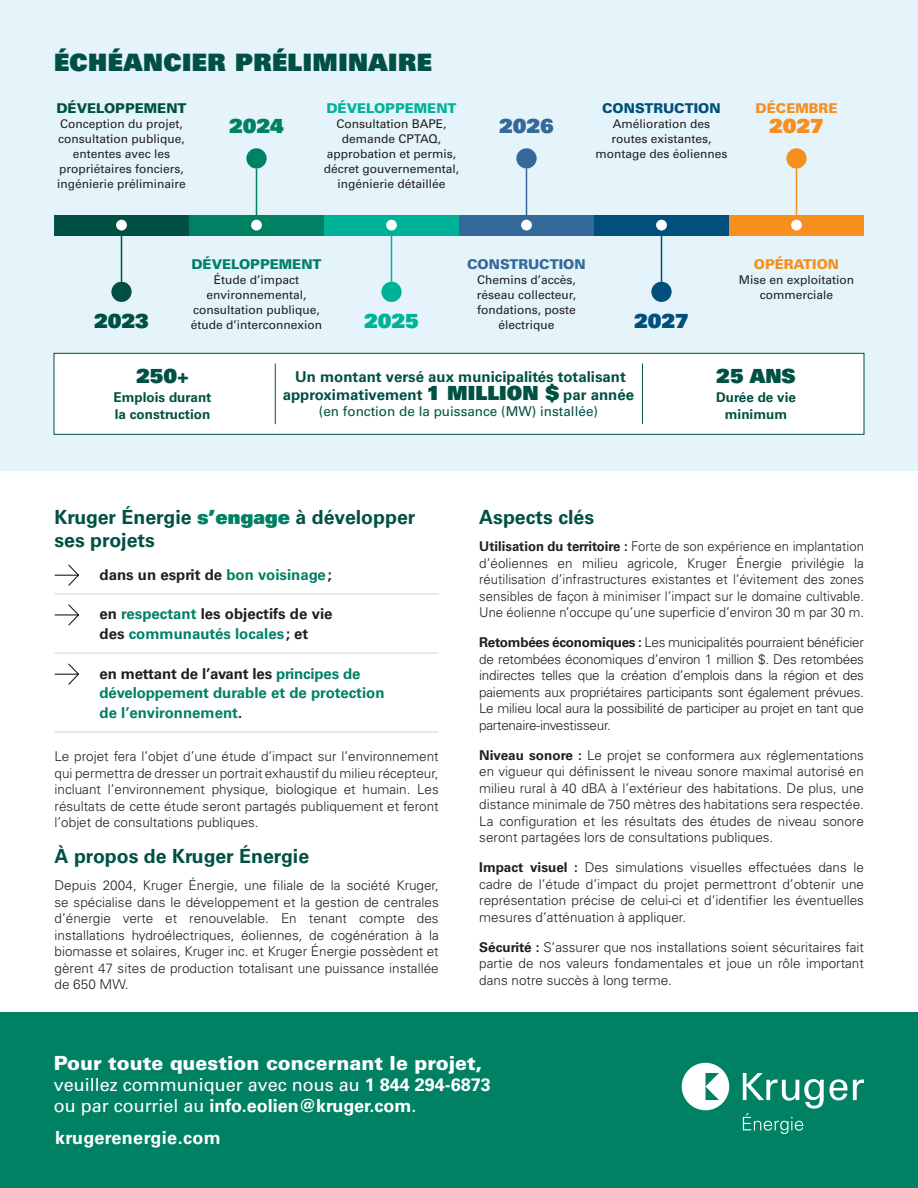
<style>
.page{position:relative;width:918px;height:1188px;background:#fff}
.page>*{position:absolute;margin:0;border:0;box-sizing:border-box;transform-origin:0 0}
.t1{font:24px "Univers LT Pro 85 X Black";letter-spacing:.02em;color:#005143}
.t2{font:700 19.5px/22.5px "Univers LT Pro 65";color:#005143}
.t3{font:900 19.5px "Univers LT Pro 75";color:#fff}
.t4{font:19.5px "Univers LT Pro 85 X Black";color:#005143}
.t5{font:19.5px "Univers LT Pro 85 X Black";color:#00b297}
.t6{font:19.5px "Univers LT Pro 85 X Black";color:#01507b}
.t7{font:19.5px "Univers LT Pro 85 X Black";color:#008164}
.t8{font:19.5px "Univers LT Pro 85 X Black";color:#35699a}
.t9{font:19.5px "Univers LT Pro 85 X Black";color:#f68f1e}
.t10{font:18px/21px "Univers LT Pro 55 Roman";color:#fff}
.t11{font:700 18px "Univers LT Pro 65";letter-spacing:.02em;color:#fff}
.t12{font:700 15px/19.5px "Univers LT Pro 65";color:#008164}
.t13{font:700 15px/18px "Univers LT Pro 65";color:#005143;text-align:center}
.t14{font:700 15px "Univers LT Pro 65";color:#231f20}
.t15{font:300 13.5px/16.5px "Univers LT Pro 45";color:#231f20;text-align:justify}
.t16{font:700 13.5px/16.5px "Univers LT Pro 65";color:#005143}
.t17{font:13.5px "Univers LT Pro 55 Roman";color:#005143}
.t18{font:900 13.5px "Univers LT Pro 75";color:#f68f1e}
.t19{font:900 13.5px "Univers LT Pro 75";color:#005143}
.t20{font:900 13.5px "Univers LT Pro 75";color:#00b297}
.t21{font:900 13.5px "Univers LT Pro 75";color:#008164}
.t22{font:900 13.5px "Univers LT Pro 75";color:#01507b}
.t23{font:900 13.5px "Univers LT Pro 75";color:#35699a}
.t24{font:12px/15px "Univers LT Pro 55 Roman";color:#231f20;text-align:center}
.s1{font-family:"Univers LT Pro 85 X Black";font-weight:400;font-size:19.5px}
.s2{font-family:"Univers LT Pro 85 X Black";font-weight:400;color:#008164}
.s3{color:#008164}
.s4{color:#231f20}
.s5{font-family:"Univers LT Pro 65";font-weight:700}
</style>
<div class="page">
<div style="left:0;top:0;width:918px;height:471px;background:#e4f4fa"></div>
<div style="left:0;top:1012px;width:918px;height:176px;background:#008164"></div>
<hr style="left:55px;top:593px;width:384px;height:2px;background:#d2ebe4">
<hr style="left:55px;top:652px;width:384px;height:2px;background:#d2ebe4">
<hr style="left:55px;top:731px;width:384px;height:2px;background:#d2ebe4">
<svg style="left:54px;top:564px;width:25px;height:22px"></svg>
<svg style="left:54px;top:604px;width:25px;height:22px"></svg>
<svg style="left:54px;top:663px;width:25px;height:22px"></svg>
<div style="left:54px;top:215px;width:135px;height:20px;background:#005143"></div>
<div style="left:324px;top:215px;width:135px;height:20px;background:#00b297"></div>
<div style="left:594px;top:215px;width:135px;height:20px;background:#01507b"></div>
<div style="left:189px;top:215px;width:135px;height:20px;background:#008164"></div>
<div style="left:459px;top:215px;width:135px;height:20px;background:#35699a"></div>
<div style="left:729px;top:215px;width:135px;height:20px;background:#f68f1e"></div>
<hr style="left:121px;top:225px;width:1px;height:57px;background:#005143">
<hr style="left:391px;top:225px;width:1px;height:57px;background:#00b297">
<hr style="left:661px;top:225px;width:1px;height:57px;background:#01507b">
<hr style="left:256px;top:169px;width:1px;height:56px;background:#008164">
<hr style="left:526px;top:169px;width:1px;height:56px;background:#35699a">
<hr style="left:796px;top:169px;width:1px;height:56px;background:#f68f1e">
<div style="left:111px;top:282px;width:21px;height:20px;background:#005143;border-radius:50%"></div>
<div style="left:381px;top:282px;width:21px;height:20px;background:#00b297;border-radius:50%"></div>
<div style="left:651px;top:282px;width:21px;height:20px;background:#01507b;border-radius:50%"></div>
<div style="left:246px;top:148px;width:21px;height:21px;background:#008164;border-radius:50%"></div>
<div style="left:516px;top:148px;width:21px;height:21px;background:#35699a;border-radius:50%"></div>
<div style="left:786px;top:148px;width:21px;height:21px;background:#f68f1e;border-radius:50%"></div>
<div style="left:116px;top:220px;width:11px;height:11px;background:#fff;border-radius:50%"></div>
<div style="left:386px;top:220px;width:11px;height:11px;background:#fff;border-radius:50%"></div>
<div style="left:656px;top:220px;width:11px;height:11px;background:#fff;border-radius:50%"></div>
<div style="left:251px;top:220px;width:11px;height:11px;background:#fff;border-radius:50%"></div>
<div style="left:521px;top:220px;width:11px;height:11px;background:#fff;border-radius:50%"></div>
<div style="left:791px;top:220px;width:11px;height:11px;background:#fff;border-radius:50%"></div>
<div style="left:54px;top:353px;width:810px;height:82px;background:#fff;border:1px solid #005143"></div>
<hr style="left:275px;top:363px;width:1px;height:61px;background:#005143">
<hr style="left:642px;top:363px;width:1px;height:61px;background:#005143">
<svg style="left:853px;top:1079px;width:11px;height:21px"></svg>
<svg style="left:743px;top:1073px;width:104px;height:61px"></svg>
<svg style="left:682px;top:1063px;width:47px;height:47px"></svg>
<p class="t1" style="left:54px;top:47px;width:379px">ÉCHÉANCIER PRÉLIMINAIRE</p>
<p class="t19" style="left:56px;top:98px;width:132px">DÉVELOPPEMENT</p>
<p class="t18" style="left:756px;top:98px;width:83px">DÉCEMBRE</p>
<p class="t24" style="left:57px;top:115px;width:130px">Conception du projet, consultation publique, ententes avec les propriétaires fonciers, ingénierie préliminaire</p>
<p class="t20" style="left:326px;top:98px;width:132px">DÉVELOPPEMENT</p>
<p class="t24" style="left:324px;top:115px;width:137px">Consultation BAPE, demande CPTAQ, approbation et permis, décret gouvernemental, ingénierie détaillée</p>
<p class="t22" style="left:602px;top:98px;width:120px">CONSTRUCTION</p>
<p class="t24" style="left:595px;top:115px;width:134px">Amélioration des routes existantes, montage des éoliennes</p>
<p class="t7" style="left:229px;top:113px;width:56px">2024</p>
<p class="t8" style="left:499px;top:113px;width:56px">2026</p>
<p class="t9" style="left:769px;top:113px;width:56px">2027</p>
<p class="t21" style="left:191px;top:255px;width:132px">DÉVELOPPEMENT</p>
<p class="t24" style="left:191px;top:272px;width:133px">Étude d’impact environnemental, consultation publique, étude d’interconnexion</p>
<p class="t23" style="left:467px;top:255px;width:120px">CONSTRUCTION</p>
<p class="t24" style="left:477px;top:272px;width:101px">Chemins d’accès, réseau collecteur, fondations, poste électrique</p>
<p class="t4" style="left:94px;top:308px;width:56px">2023</p>
<p class="t5" style="left:364px;top:308px;width:56px">2025</p>
<p class="t6" style="left:634px;top:308px;width:56px">2027</p>
<p class="t4" style="left:136px;top:363px;width:54px">250+</p>
<p class="t16" style="left:114px;top:389px;width:99px">Emplois durant la construction</p>
<p class="t13" style="left:283px;top:367px;width:353px">Un montant versé aux municipalités totalisant approximativement <span class="s1">1 MILLION $</span> par année</p>
<p class="t17" style="left:319px;top:402px;width:281px">(en fonction de la puissance (MW) installée)</p>
<p class="t18" style="left:754px;top:255px;width:87px">OPÉRATION</p>
<p class="t24" style="left:739px;top:272px;width:117px">Mise en exploitation commerciale</p>
<p class="t4" style="left:716px;top:363px;width:81px">25 ANS</p>
<p class="t16" style="left:716px;top:389px;width:81px;text-align:center">Durée de vie minimum</p>
<p class="t2" style="left:55px;top:505px;width:362px">Kruger Énergie <span class="s2">s’engage</span> à développer ses projets</p>
<p class="t14" style="left:100px;top:564px;width:234px">dans un esprit de <span class="s3">bon voisinage</span>;</p>
<p class="t12" style="left:100px;top:604px;width:234px"><span class="s4">en</span> respectant <span class="s4">les objectifs de vie des</span> communautés locales <span class="s4">; et</span></p>
<p class="t12" style="left:100px;top:663px;width:287px"><span class="s4">en mettant de l’avant les</span> principes de développement durable et de protection de l’environnement<span class="s4">.</span></p>
<p class="t15" style="left:55px;top:748px;width:386px">Le projet fera l’objet d’une étude d’impact sur l’environnement qui permettra de dresser un portrait exhaustif du milieu récepteur, incluant l’environnement physique, biologique et humain. Les résultats de cette étude seront partagés publiquement et feront l’objet de consultations publiques.</p>
<p class="t2" style="left:55px;top:844px;width:256px">À propos de Kruger Énergie</p>
<p class="t15" style="left:55px;top:877px;width:386px">Depuis 2004, Kruger Énergie, une filiale de la société Kruger, se spécialise dans le développement et la gestion de centrales d’énergie verte et renouvelable. En tenant compte des installations hydroélectriques, éoliennes, de cogénération à la biomasse et solaires, Kruger inc. et Kruger Énergie possèdent et gèrent 47 sites de production totalisant une puissance installée de 650 MW.</p>
<p class="t2" style="left:479px;top:505px;width:116px">Aspects clés</p>
<p class="t15" style="left:479px;top:538px;width:386px"><span class="s5">Utilisation du territoire :</span> Forte de son expérience en implantation d’éoliennes en milieu agricole, Kruger Énergie privilégie la réutilisation d’infrastructures existantes et l’évitement des zones sensibles de façon à minimiser l’impact sur le domaine cultivable.<br>Une éolienne n’occupe qu’une superficie d’environ 30 m par 30 m.</p>
<p class="t15" style="left:479px;top:634px;width:386px"><span class="s5">Retombées économiques :</span> Les municipalités pourraient bénéficier de retombées économiques d’environ 1 million $. Des retombées indirectes telles que la création d’emplois dans la région et des paiements aux propriétaires participants sont également prévues.<br>Le milieu local aura la possibilité de participer au projet en tant que partenaire-investisseur.</p>
<p class="t15" style="left:479px;top:747px;width:386px"><span class="s5">Niveau sonore :</span> Le projet se conformera aux réglementations en vigueur qui définissent le niveau sonore maximal autorisé en milieu rural à 40 dBA à l’extérieur des habitations. De plus, une distance minimale de 750 mètres des habitations sera respectée.<br>La configuration et les résultats des études de niveau sonore seront partagées lors de consultations publiques.</p>
<p class="t15" style="left:479px;top:859px;width:386px"><span class="s5">Impact visuel :</span> Des simulations visuelles effectuées dans le cadre de l’étude d’impact du projet permettront d’obtenir une représentation précise de celui-ci et d’identifier les éventuelles mesures d’atténuation à appliquer.</p>
<p class="t15" style="left:479px;top:939px;width:386px"><span class="s5">Sécurité :</span> S’assurer que nos installations soient sécuritaires fait partie de nos valeurs fondamentales et joue un rôle important dans notre succès à long terme.</p>
<p class="t3" style="left:54px;top:1049px;width:430px">Pour toute question concernant le projet,</p>
<p class="t10" style="left:54px;top:1073px;width:439px">veuillez communiquer avec nous au <span class="s5">1 844 294-6873 </span>ou par courriel au <span class="s5">info.eolien@kruger.com</span>.</p>
<p class="t11" style="left:55px;top:1125px;width:167px">krugerenergie.com</p>
</div>
